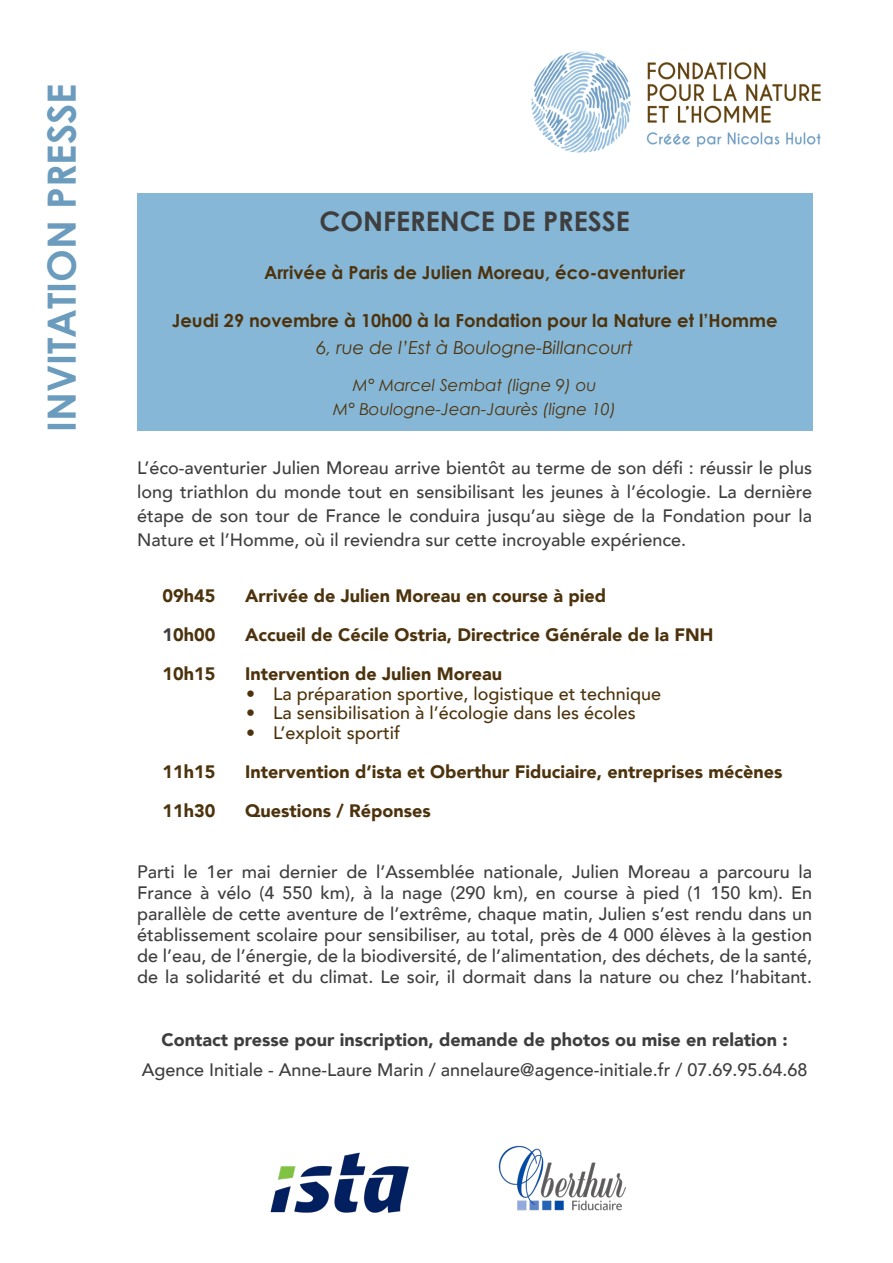
<style>
.page{position:relative;width:893px;height:1263px;background:#fff}
.page>*{position:absolute;margin:0;border:0;box-sizing:border-box;transform-origin:0 0}
.t1{font:700 39px "Century Gothic";color:#6b9cbe}
.t2{font:700 27px "Century Gothic";color:#3e3e3f}
.t3{font:500 18px/21px "Avenir";color:#3e3e3f;text-align:justify}
.t4{font:900 18px "Avenir";color:#4d330d}
.t5{font:500 18px "Avenir";color:#4d330d}
.t6{font:700 18px "Century Gothic";color:#4d330d}
.t7{font:900 18px "Avenir";color:#3e3e3f}
.t8{font:italic 18px "Century Gothic";color:#4d330d}
.t9{font:italic 16.5px/24px "Century Gothic";color:#4d330d;text-align:center}
.s1{color:#3e3e3f}
</style>
<div class="page">
<div style="left:137px;top:193px;width:675px;height:238px;background:#86b7d7"></div>
<img style="left:270px;top:1152px;width:139px;height:61px">
<img style="left:499px;top:1145px;width:127px;height:66px">
<img style="left:531px;top:51px;width:290px;height:102px">
<p class="t1" style="left:37px;top:432px;width:350px;rotate:-90deg">INVITATION PRESSE</p>
<p class="t2" style="left:319px;top:204px;width:312px">CONFERENCE DE PRESSE</p>
<p class="t6" style="left:264px;top:261px;width:422px">Arrivée à Paris de Julien Moreau, éco-aventurier</p>
<p class="t6" style="left:172px;top:309px;width:607px">Jeudi 29 novembre à 10h00 à la Fondation pour la Nature et l’Homme</p>
<p class="t8" style="left:316px;top:336px;width:318px">6, rue de l’Est à Boulogne-Billancourt</p>
<p class="t9" style="left:333px;top:373px;width:285px">M° Marcel Sembat (ligne 9) ou<br>M° Boulogne-Jean-Jaurès (ligne 10)</p>
<p class="t3" style="left:137px;top:455px;width:677px;line-height:24px">L’éco-aventurier Julien Moreau arrive bientôt au terme de son défi : réussir le plus long triathlon du monde tout en sensibilisant les jeunes à l’écologie. La dernière étape de son tour de France le conduira jusqu’au siège de la Fondation pour la Nature et l’Homme, où il reviendra sur cette incroyable expérience.</p>
<p class="t4" style="left:163px;top:580px;width:54px">09h45</p>
<p class="t4" style="left:245px;top:580px;width:362px">Arrivée de Julien Moreau en course à pied</p>
<p class="t4" style="left:163px;top:619px;width:54px"><span class="s1">1</span>0h00</p>
<p class="t4" style="left:245px;top:619px;width:470px">Accueil de Cécile Ostria, Directrice Générale de la FNH</p>
<p class="t4" style="left:163px;top:658px;width:54px">10h15</p>
<p class="t4" style="left:245px;top:658px;width:258px">Intervention de Julien Moreau</p>
<p class="t5" style="left:246px;top:678px;width:417px">• La préparation sportive, logistique et technique</p>
<p class="t5" style="left:246px;top:697px;width:391px">• La sensibilisation à l’écologie dans les écoles</p>
<p class="t5" style="left:246px;top:717px;width:156px">• L’exploit sportif</p>
<p class="t4" style="left:163px;top:756px;width:54px">11h15</p>
<p class="t4" style="left:245px;top:756px;width:539px">Intervention d’ista et Oberthur Fiduciaire, entreprises mécènes</p>
<p class="t4" style="left:163px;top:795px;width:54px">11h30</p>
<p class="t4" style="left:245px;top:795px;width:187px">Questions / Réponses</p>
<p class="t3" style="left:137px;top:860px;width:677px">Parti le 1er mai dernier de l’Assemblée nationale, Julien Moreau a parcouru la France à vélo (4 550 km), à la nage (290 km), en course à pied (1 150 km). En parallèle de cette aventure de l’extrême, chaque matin, Julien s’est rendu dans un établissement scolaire pour sensibiliser, au total, près de 4 000 élèves à la gestion de l’eau, de l’énergie, de la biodiversité, de l’alimentation, des déchets, de la santé, de la solidarité et du climat. Le soir, il dormait dans la nature ou chez l’habitant.</p>
<p class="t7" style="left:162px;top:1024px;width:628px">Contact presse pour inscription, demande de photos ou mise en relation :</p>
<p class="t3" style="left:142px;top:1058px;width:667px">Agence Initiale - Anne-Laure Marin / annelaure@agence-initiale.fr / 07.69.95.64.68</p>
</div>
